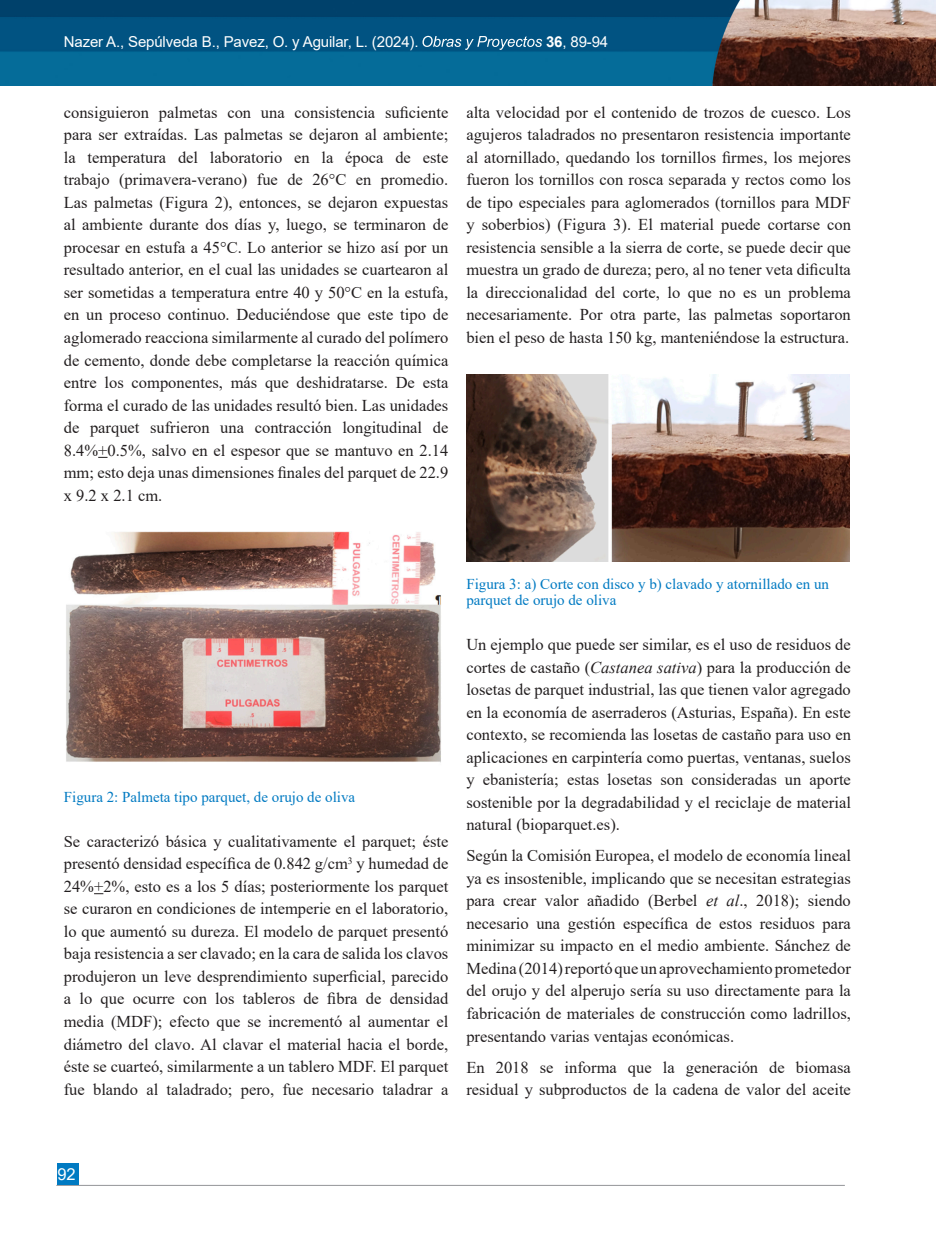
<style>
.page{position:relative;width:936px;height:1234px;background:#fff}
.page>*{position:absolute;margin:0;border:0;box-sizing:border-box;transform-origin:0 0}
.t1{font:16.5px/22.5px "Times New Roman";color:#231f20;text-align:justify}
.t2{font:16.5px "Arial";color:#fff}
.Normal__Web{font:15px/16.5px "Times New Roman";color:#007ac2}
.t3{font:15px "Arial";letter-spacing:-.01em;color:#fff}
.s1{font-weight:700}
.s2{font-style:italic}
</style>
<div class="page">
<img style="left:0;top:0;width:935px;height:85px">
<hr style="left:56px;top:1184px;width:788px;height:1px;background:#939598">
<div style="left:57px;top:1163px;width:21px;height:21px;background:#007ac2"></div>
<svg style="left:422px;top:36px;width:120px;height:14px"></svg>
<img style="left:66px;top:531px;width:375px;height:232px">
<img style="left:466px;top:374px;width:383px;height:187px">
<p class="t3" style="left:64px;top:31px;width:356px">Nazer A., Sepúlveda B., Pavez, O. y Aguilar, L. (2024).</p>
<p class="t3" style="left:546px;top:31px;width:64px"><span class="s1">36</span>, 89-94</p>
<p class="t1" style="left:64px;top:100px;width:386px">consiguieron palmetas con una consistencia suficiente para ser extraídas. Las palmetas se dejaron al ambiente; la temperatura del laboratorio en la época de este trabajo (primavera-verano) fue de 26°C en promedio.<br>Las palmetas (Figura 2), entonces, se dejaron expuestas al ambiente durante dos días y, luego, se terminaron de procesar en estufa a 45°C. Lo anterior se hizo así por un resultado anterior, en el cual las unidades se cuartearon al ser sometidas a temperatura entre 40 y 50°C en la estufa, en un proceso continuo. Deduciéndose que este tipo de aglomerado reacciona similarmente al curado del polímero de cemento, donde debe completarse la reacción química entre los componentes, más que deshidratarse. De esta forma el curado de las unidades resultó bien. Las unidades de parquet sufrieron una contracción longitudinal de 8.4%+0.5%, salvo en el espesor que se mantuvo en 2.14 mm; esto deja unas dimensiones finales del parquet de 22.9 x 9.2 x 2.1 cm.</p>
<p class="t1" style="left:466px;top:100px;width:386px">alta velocidad por el contenido de trozos de cuesco. Los agujeros taladrados no presentaron resistencia importante al atornillado, quedando los tornillos firmes, los mejores fueron los tornillos con rosca separada y rectos como los de tipo especiales para aglomerados (tornillos para MDF y soberbios) (Figura 3). El material puede cortarse con resistencia sensible a la sierra de corte, se puede decir que muestra un grado de dureza; pero, al no tener veta dificulta la direccionalidad del corte, lo que no es un problema necesariamente. Por otra parte, las palmetas soportaron bien el peso de hasta 150 kg, manteniéndose la estructura.</p>
<p class="Normal__Web" style="left:64px;top:787px;width:293px">Figura 2: Palmeta tipo parquet, de orujo de oliva</p>
<p class="t1" style="left:64px;top:829px;width:386px">Se caracterizó básica y cualitativamente el parquet; éste presentó densidad específica de 0.842 g/cm<sup>3</sup> y humedad de 24%+2%, esto es a los 5 días; posteriormente los parquet se curaron en condiciones de intemperie en el laboratorio, lo que aumentó su dureza. El modelo de parquet presentó baja resistencia a ser clavado; en la cara de salida los clavos produjeron un leve desprendimiento superficial, parecido a lo que ocurre con los tableros de fibra de densidad media (MDF); efecto que se incrementó al aumentar el diámetro del clavo. Al clavar el material hacia el borde, éste se cuarteó, similarmente a un tablero MDF. El parquet fue blando al taladrado; pero, fue necesario taladrar a</p>
<p class="Normal__Web" style="left:466px;top:574px;width:364px">Figura 3: a) Corte con disco y b) clavado y atornillado en un parquet de orujo de oliva</p>
<p class="t1" style="left:466px;top:632px;width:386px">Un ejemplo que puede ser similar, es el uso de residuos de cortes de castaño (<span class="s2">Castanea sativa</span>) para la producción de losetas de parquet industrial, las que tienen valor agregado en la economía de aserraderos (Asturias, España). En este contexto, se recomienda las losetas de castaño para uso en aplicaciones en carpintería como puertas, ventanas, suelos y ebanistería; estas losetas son consideradas un aporte sostenible por la degradabilidad y el reciclaje de material natural (bioparquet.es).</p>
<p class="t1" style="left:466px;top:843px;width:386px">Según la Comisión Europea, el modelo de economía lineal ya es insostenible, implicando que se necesitan estrategias para crear valor añadido (Berbel <span class="s2">et al</span>., 2018); siendo necesario una gestión específica de estos residuos para minimizar su impacto en el medio ambiente. Sánchez de Medina (2014) reportó que un aprovechamiento prometedor del orujo y del alperujo sería su uso directamente para la fabricación de materiales de construcción como ladrillos, presentando varias ventajas económicas.</p>
<p class="t1" style="left:466px;top:1054px;width:386px">En 2018 se informa que la generación de biomasa residual y subproductos de la cadena de valor del aceite</p>
<p class="t2" style="left:57px;top:1162px;width:20px">92</p>
</div>
